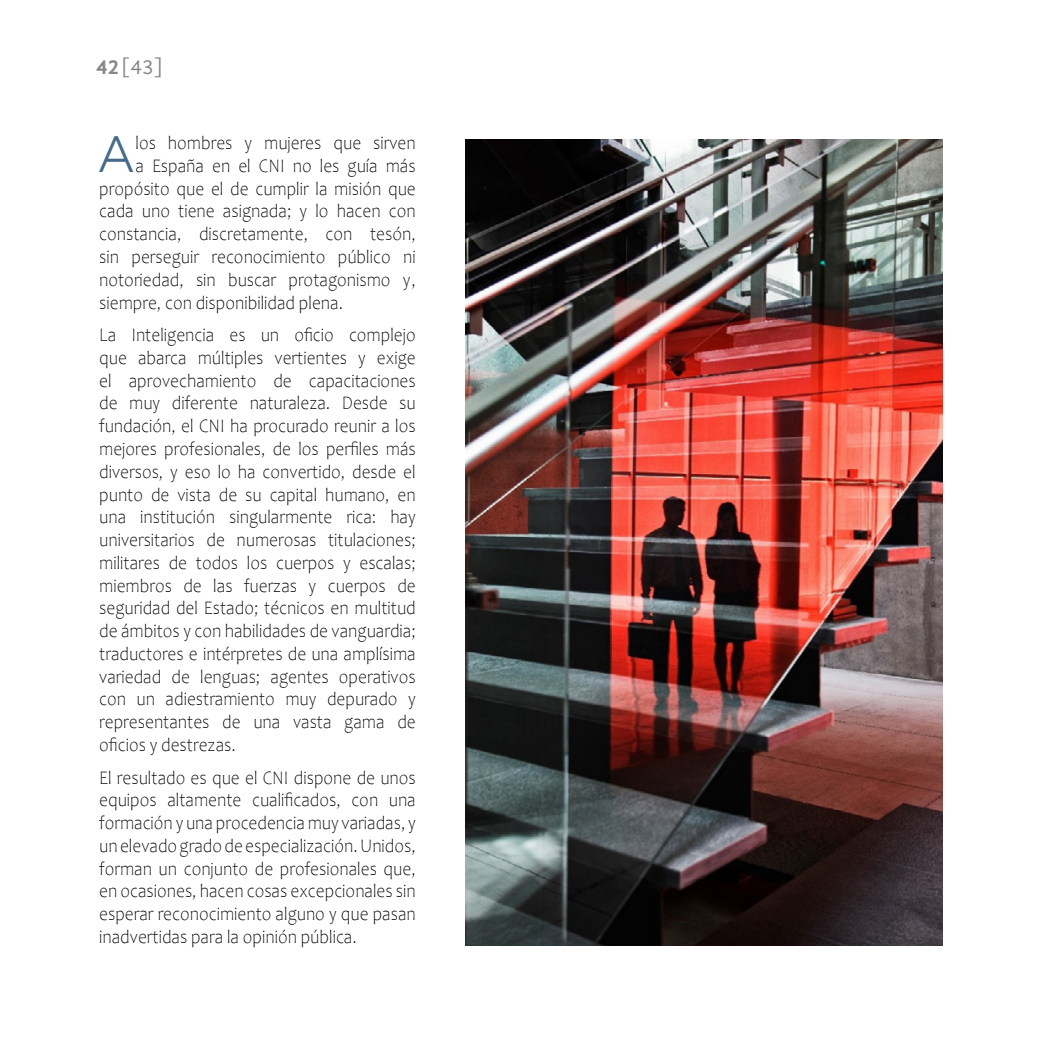
<style>
.page{position:relative;width:1042px;height:1042px;background:#fff}
.page>*{position:absolute;margin:0;border:0;box-sizing:border-box;transform-origin:0 0}
.t1{font:300 52.68px "Commuters Sans";color:#466b8a;scale:.9 1}
.t2{font:21px "Gandhi Sans";color:#878787}
.t3{font:300 19.25px/22.8px "Candara";color:#000;text-align:justify;scale:.9 1}
.s1{font-weight:700}
</style>
<div class="page">
<img style="left:465px;top:139px;width:478px;height:806px">
<p class="t2" style="left:96px;top:55px;width:67px"><span class="s1">42</span>[43]</p>
<h1 class="t1" style="left:97px;top:123px;width:44px">A</h1>
<p class="t3" style="left:135px;top:132px;width:313px">los hombres y mujeres que sirven</p>
<p class="t3" style="left:135px;top:155px;width:313px">a España en el CNI no les guía más</p>
<p class="t3" style="left:99px;top:177px;width:353px">propósito que el de cumplir la misión que</p>
<p class="t3" style="left:99px;top:200px;width:353px">cada uno tiene asignada; y lo hacen con</p>
<p class="t3" style="left:99px;top:223px;width:353px">constancia, discretamente, con tesón,</p>
<p class="t3" style="left:99px;top:246px;width:353px">sin perseguir reconocimiento público ni</p>
<p class="t3" style="left:99px;top:268px;width:353px">notoriedad, sin buscar protagonismo y,</p>
<p class="t3" style="left:99px;top:291px;width:272px">siempre, con disponibilidad plena.</p>
<p class="t3" style="left:99px;top:324px;width:353px">La Inteligencia es un oficio complejo que abarca múltiples vertientes y exige el aprovechamiento de capacitaciones de muy diferente naturaleza. Desde su fundación, el CNI ha procurado reunir a los mejores profesionales, de los perfiles más diversos, y eso lo ha convertido, desde el punto de vista de su capital humano, en una institución singularmente rica: hay universitarios de numerosas titulaciones; militares de todos los cuerpos y escalas; miembros de las fuerzas y cuerpos de seguridad del Estado; técnicos en multitud de ámbitos y con habilidades de vanguardia; traductores e intérpretes de una amplísima variedad de lenguas; agentes operativos con un adiestramiento muy depurado y representantes de una vasta gama de oficios y destrezas.</p>
<p class="t3" style="left:99px;top:766px;width:353px">El resultado es que el CNI dispone de unos equipos altamente cualificados, con una formación y una procedencia muy variadas, y un elevado grado de especialización. Unidos, forman un conjunto de profesionales que, en ocasiones, hacen cosas excepcionales sin esperar reconocimiento alguno y que pasan inadvertidas para la opinión pública.</p>
</div>
